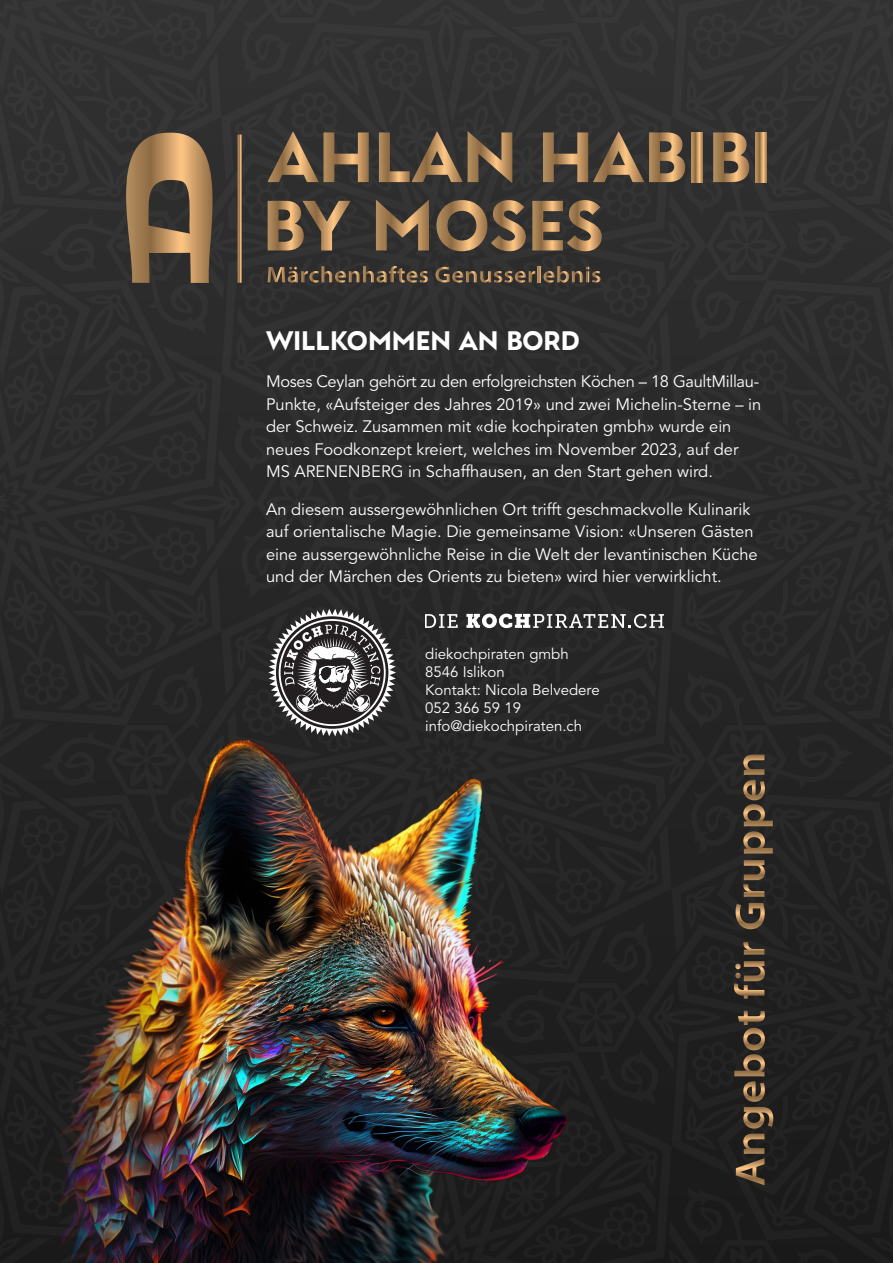
<style>
.page{position:relative;width:893px;height:1263px;background:#fff}
.page>*{position:absolute;margin:0;border:0;box-sizing:border-box;transform-origin:0 0}
.t1{font:700 25.5px "Garnet Capitals";color:#fff}
.t2{font:16.5px/22.5px "Avenir LT Std";color:#fff}
.t3{font:15px/18px "Avenir LT Std";color:#fff}
</style>
<div class="page">
<img style="left:0;top:0;width:893px;height:1263px">
<svg style="left:426px;top:614px;width:32px;height:14px"></svg>
<svg style="left:466px;top:614px;width:198px;height:14px"></svg>
<svg style="left:268px;top:609px;width:128px;height:115px"></svg>
<svg style="left:268px;top:201px;width:82px;height:49px;background:#7d654a"></svg>
<svg style="left:376px;top:200px;width:53px;height:50px;background:#776047"></svg>
<svg style="left:436px;top:200px;width:90px;height:51px;background:#796349"></svg>
<svg style="left:532px;top:200px;width:70px;height:51px;background:#82684b"></svg>
<svg style="left:268px;top:132px;width:101px;height:50px;background:#705c45"></svg>
<svg style="left:379px;top:132px;width:133px;height:51px;background:#6e5b45"></svg>
<svg style="left:543px;top:132px;width:142px;height:50px;background:#786248"></svg>
<svg style="left:692px;top:132px;width:11px;height:50px"></svg>
<svg style="left:713px;top:132px;width:36px;height:50px;background:#977753"></svg>
<svg style="left:756px;top:132px;width:11px;height:50px"></svg>
<svg style="left:268px;top:266px;width:160px;height:17px;background:#61513f"></svg>
<svg style="left:435px;top:267px;width:100px;height:16px;background:#5f503f"></svg>
<svg style="left:538px;top:266px;width:3px;height:16px"></svg>
<svg style="left:543px;top:266px;width:58px;height:17px"></svg>
<svg style="left:238px;top:135px;width:4px;height:148px"></svg>
<svg style="left:126px;top:131px;width:108px;height:152px;background:#766047"></svg>
<img style="left:0;top:724px;width:616px;height:539px">
<svg style="left:734px;top:1011px;width:39px;height:174px;background:#4d4031"></svg>
<svg style="left:734px;top:961px;width:31px;height:37px"></svg>
<svg style="left:743px;top:942px;width:21px;height:13px"></svg>
<svg style="left:736px;top:903px;width:29px;height:26px"></svg>
<svg style="left:743px;top:860px;width:22px;height:37px"></svg>
<svg style="left:743px;top:755px;width:30px;height:99px;background:#5e4e3a"></svg>
<h1 class="t1" style="left:266px;top:325px;width:315px">WILLKOMMEN AN BORD</h1>
<p class="t2" style="left:266px;top:371px;width:497px">Moses Ceylan gehört zu den erfolgreichsten Köchen – 18 GaultMillau-Punkte, «Aufsteiger des Jahres 2019» und zwei Michelin-Sterne – in der Schweiz. Zusammen mit «die kochpiraten gmbh» wurde ein neues Foodkonzept kreiert, welches im November 2023, auf der MS ARENENBERG in Schaffhausen, an den Start gehen wird.</p>
<p class="t2" style="left:266px;top:498px;width:493px">An diesem aussergewöhnlichen Ort trifft geschmackvolle Kulinarik auf orientalische Magie. Die gemeinsame Vision: «Unseren Gästen eine aussergewöhnliche Reise in die Welt der levantinischen Küche und der Märchen des Orients zu bieten» wird hier verwirklicht.</p>
<p class="t3" style="left:425px;top:645px;width:176px">diekochpiraten gmbh<br>8546 Islikon<br>Kontakt: Nicola Belvedere<br>052 366 59 19 info@diekochpiraten.ch</p>
</div>
